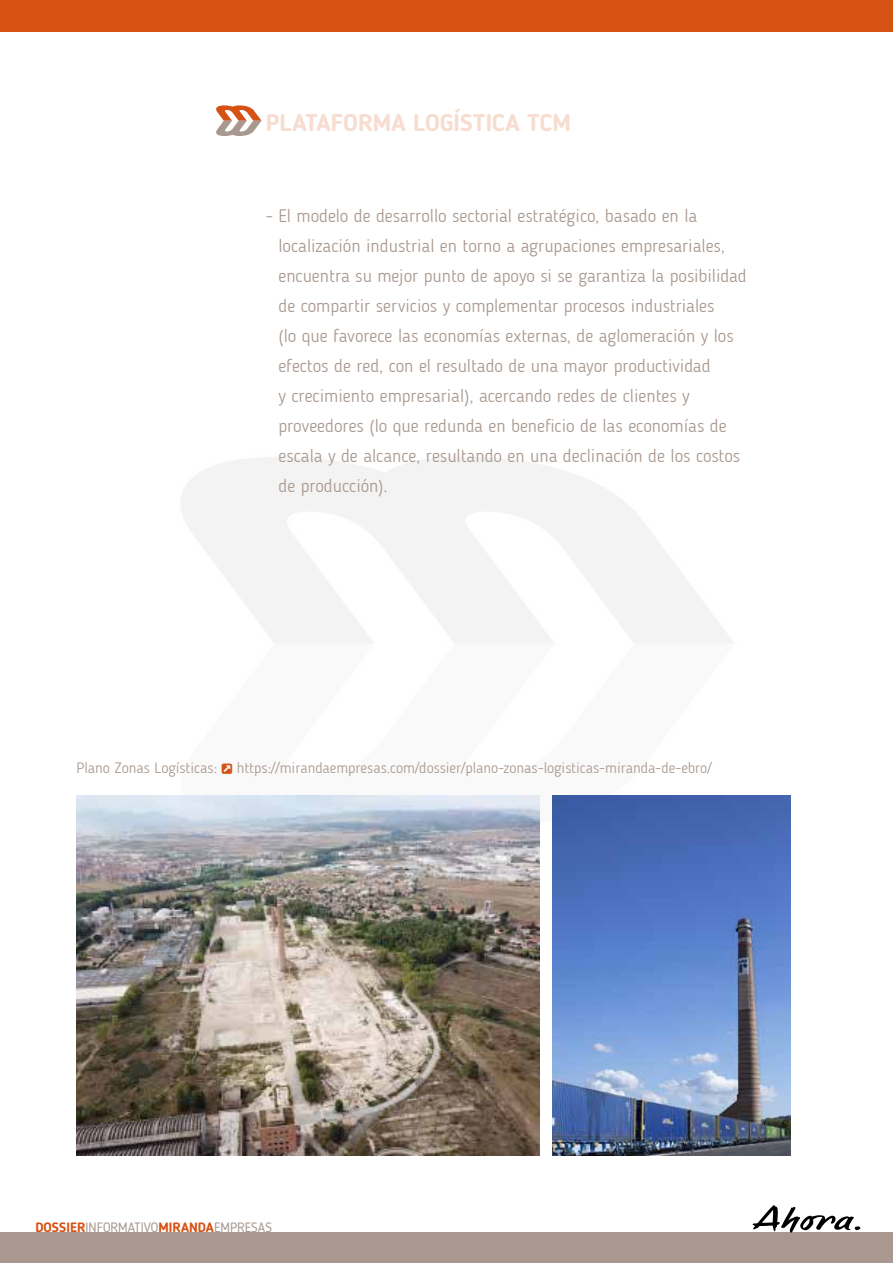
<style>
.page{position:relative;width:893px;height:1263px;background:#fff}
.page>*{position:absolute;margin:0;border:0;box-sizing:border-box;transform-origin:0 0}
.t1{font:700 24px "Blogger Sans";color:#f7dcd0}
.t2{font:300 18px/30px "Blogger Sans";color:#a8988f}
.t3{font:300 15px "Blogger Sans";color:#a8988f}
.t4{font:13.5px "Blogger Sans";letter-spacing:-.005em;color:#a8988f}
.s1{font-weight:700;color:#d65114}
</style>
<div class="page">
<div style="left:0;top:0;width:893px;height:31px;background:#d65114"></div>
<div style="left:0;top:1232px;width:893px;height:31px;background:#a8988f"></div>
<svg style="left:753px;top:1205px;width:108px;height:27px"></svg>
<svg style="left:216px;top:105px;width:46px;height:31px"></svg>
<img style="left:552px;top:795px;width:238px;height:360px">
<img style="left:77px;top:795px;width:462px;height:360px">
<h1 class="t1" style="left:266px;top:108px;width:307px">PLATAFORMA LOGÍSTICA TCM</h1>
<p class="t2" style="left:278px;top:201px;width:470px;text-indent:-13px">- El modelo de desarrollo sectorial estratégico, basado en la localización industrial en torno a agrupaciones empresariales, encuentra su mejor punto de apoyo si se garantiza la posibilidad de compartir servicios y complementar procesos industriales<br>(lo que favorece las economías externas, de aglomeración y los efectos de red, con el resultado de una mayor productividad<br>y crecimiento empresarial), acercando redes de clientes y proveedores (lo que redunda en beneficio de las economías de escala y de alcance, resultando en una declinación de los costos de producción).</p>
<p class="t3" style="left:77px;top:758px;width:142px">Plano Zonas Logísticas:</p>
<p class="t3" style="left:237px;top:758px;width:476px">https://mirandaempresas.com/dossier/plano-zonas-logisticas-miranda-de-ebro/</p>
<p class="t4" style="left:35px;top:1220px;width:238px"><span class="s1">DOSSIER</span>INFORMATIVO<span class="s1">MIRANDA</span>EMPRESAS</p>
</div>
